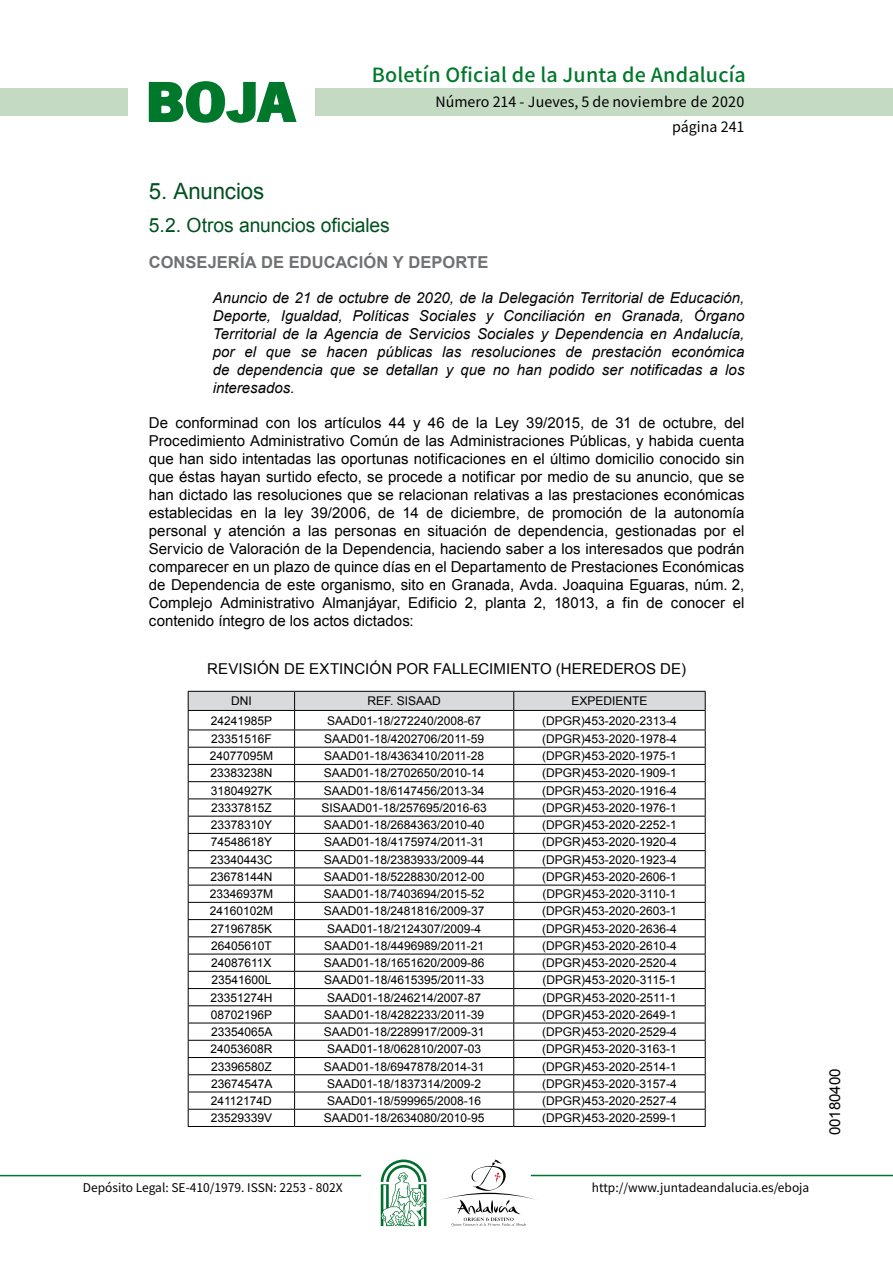
<style>
.page{position:relative;width:893px;height:1263px;background:#fff}
.page>*{position:absolute;margin:0;border:0;box-sizing:border-box;transform-origin:0 0}
.t1{font:700 57.75px "News Got T";color:#00782c;scale:1.14 1}
.t2{font:22.5px "Arial";letter-spacing:-.005em;color:#00501f}
.t3{font:500 19.5px "Noto Sans HK";letter-spacing:.01em;color:#00782c}
.t4{font:19.5px "Arial";letter-spacing:-.005em;color:#00501f}
.t5{font:700 16.5px "Arial";color:#707173}
.t6{font:15px/18px "Arial";color:#000;text-align:justify}
.t7{font:italic 15px/18px "Arial";color:#000;text-align:justify}
.t8{font:14.25px/24.5px "Noto Sans HK";color:#000;text-align:right}
.t9{font:12px "Arial";color:#000}
.t10{font:12px "Noto Sans HK";color:#000}
</style>
<div class="page">
<div style="left:315px;top:88px;width:577px;height:28px;background:#c5dac3"></div>
<div style="left:0;top:88px;width:128px;height:28px;background:#c5dac3"></div>
<hr style="left:0;top:1175px;width:361px;height:1px;background:#00782c">
<hr style="left:531px;top:1175px;width:361px;height:1px;background:#00782c">
<svg style="left:148px;top:81px;width:149px;height:42px"></svg>
<svg style="left:442px;top:1159px;width:100px;height:67px"></svg>
<svg style="left:381px;top:1160px;width:45px;height:66px"></svg>
<svg style="left:188px;top:691px;width:517px;height:435px"></svg>
<hr style="left:188px;top:1126px;width:106px;height:1px;background:#000">
<hr style="left:294px;top:1126px;width:219px;height:1px;background:#000">
<hr style="left:513px;top:1126px;width:192px;height:1px;background:#000">
<h1 class="t1" style="left:145px;top:68px;width:133px">BOJA</h1>
<h3 class="t3" style="left:372px;top:64px;width:375px">Boletín Oficial de la Junta de Andalucía</h3>
<p class="t8" style="left:435px;top:90px;width:310px">Número 214 - Jueves, 5 de noviembre de 2020 página 241</p>
<h2 class="t2" style="left:149px;top:177px;width:117px">5. Anuncios</h2>
<h3 class="t4" style="left:149px;top:212px;width:242px">5.2. Otros anuncios oficiales</h3>
<h3 class="t5" style="left:149px;top:251px;width:341px">CONSEJERÍA DE EDUCACIÓN Y DEPORTE</h3>
<p class="t7" style="left:213px;top:289px;width:533px">Anuncio de 21 de octubre de 2020, de la Delegación Territorial de Educación, Deporte, Igualdad, Políticas Sociales y Conciliación en Granada, Órgano Territorial de la Agencia de Servicios Sociales y Dependencia en Andalucía, por el que se hacen públicas las resoluciones de prestación económica de dependencia que se detallan y que no han podido ser notificadas a los interesados.</p>
<p class="t6" style="left:149px;top:414px;width:597px">De conforminad con los artículos 44 y 46 de la Ley 39/2015, de 31 de octubre, del Procedimiento Administrativo Común de las Administraciones Públicas, y habida cuenta que han sido intentadas las oportunas notificaciones en el último domicilio conocido sin que éstas hayan surtido efecto, se procede a notificar por medio de su anuncio, que se han dictado las resoluciones que se relacionan relativas a las prestaciones económicas establecidas en la ley 39/2006, de 14 de diciembre, de promoción de la autonomía personal y atención a las personas en situación de dependencia, gestionadas por el Servicio de Valoración de la Dependencia, haciendo saber a los interesados que podrán comparecer en un plazo de quince días en el Departamento de Prestaciones Económicas de Dependencia de este organismo, sito en Granada, Avda. Joaquina Eguaras, núm. 2, Complejo Administrativo Almanjáyar, Edificio 2, planta 2, 18013, a fin de conocer el contenido íntegro de los actos dictados:</p>
<p class="t6" style="left:207px;top:660px;width:376px">REVISIÓN DE EXTINCIÓN POR FALLECIMIENTO (Herederos</p>
<p class="t6" style="left:660px;top:660px;width:27px">de )</p>
<p class="t9" style="left:231px;top:693px;width:22px">DNI</p>
<p class="t9" style="left:367px;top:693px;width:75px">REF. SISAAD</p>
<p class="t9" style="left:571px;top:693px;width:78px">EXPEDIENTE</p>
<p class="t9" style="left:211px;top:713px;width:63px">24241985P</p>
<p class="t9" style="left:327px;top:713px;width:156px">SAAD01-18/272240/2008-67</p>
<p class="t9" style="left:542px;top:713px;width:136px">(DPGR)453-2020-2313-4</p>
<p class="t9" style="left:211px;top:731px;width:62px">23351516F</p>
<p class="t9" style="left:324px;top:731px;width:161px">SAAD01-18/4202706/2011-59</p>
<p class="t9" style="left:542px;top:731px;width:136px">(DPGR)453-2020-1978-4</p>
<p class="t9" style="left:210px;top:748px;width:65px">24077095M</p>
<p class="t9" style="left:324px;top:748px;width:161px">SAAD01-18/4363410/2011-28</p>
<p class="t9" style="left:542px;top:748px;width:136px">(DPGR)453-2020-1975-1</p>
<p class="t9" style="left:210px;top:765px;width:64px">23383238N</p>
<p class="t9" style="left:324px;top:765px;width:162px">SAAD01-18/2702650/2010-14</p>
<p class="t9" style="left:542px;top:765px;width:136px">(DPGR)453-2020-1909-1</p>
<p class="t9" style="left:211px;top:783px;width:63px">31804927K</p>
<p class="t9" style="left:324px;top:783px;width:162px">SAAD01-18/6147456/2013-34</p>
<p class="t9" style="left:542px;top:783px;width:136px">(DPGR)453-2020-1916-4</p>
<p class="t9" style="left:211px;top:800px;width:62px">23337815Z</p>
<p class="t9" style="left:321px;top:800px;width:167px">SISAAD01-18/257695/2016-63</p>
<p class="t9" style="left:542px;top:800px;width:136px">(DPGR)453-2020-1976-1</p>
<p class="t9" style="left:211px;top:817px;width:63px">23378310Y</p>
<p class="t9" style="left:324px;top:817px;width:162px">SAAD01-18/2684363/2010-40</p>
<p class="t9" style="left:542px;top:817px;width:136px">(DPGR)453-2020-2252-1</p>
<p class="t9" style="left:211px;top:834px;width:63px">74548618Y</p>
<p class="t9" style="left:324px;top:834px;width:161px">SAAD01-18/4175974/2011-31</p>
<p class="t9" style="left:542px;top:834px;width:136px">(DPGR)453-2020-1920-4</p>
<p class="t9" style="left:210px;top:852px;width:64px">23340443C</p>
<p class="t9" style="left:324px;top:852px;width:162px">SAAD01-18/2383933/2009-44</p>
<p class="t9" style="left:542px;top:852px;width:136px">(DPGR)453-2020-1923-4</p>
<p class="t9" style="left:210px;top:869px;width:64px">23678144N</p>
<p class="t9" style="left:324px;top:869px;width:162px">SAAD01-18/5228830/2012-00</p>
<p class="t9" style="left:542px;top:869px;width:136px">(DPGR)453-2020-2606-1</p>
<p class="t9" style="left:210px;top:886px;width:65px">23346937M</p>
<p class="t9" style="left:324px;top:886px;width:162px">SAAD01-18/7403694/2015-52</p>
<p class="t9" style="left:542px;top:886px;width:135px">(DPGR)453-2020-3110-1</p>
<p class="t9" style="left:210px;top:903px;width:65px">24160102M</p>
<p class="t9" style="left:324px;top:903px;width:162px">SAAD01-18/2481816/2009-37</p>
<p class="t9" style="left:542px;top:903px;width:136px">(DPGR)453-2020-2603-1</p>
<p class="t9" style="left:211px;top:921px;width:63px">27196785K</p>
<p class="t9" style="left:327px;top:921px;width:156px">SAAD01-18/2124307/2009-4</p>
<p class="t9" style="left:542px;top:921px;width:136px">(DPGR)453-2020-2636-4</p>
<p class="t9" style="left:211px;top:938px;width:62px">26405610T</p>
<p class="t9" style="left:324px;top:938px;width:161px">SAAD01-18/4496989/2011-21</p>
<p class="t9" style="left:542px;top:938px;width:136px">(DPGR)453-2020-2610-4</p>
<p class="t9" style="left:211px;top:955px;width:62px">24087611X</p>
<p class="t9" style="left:324px;top:955px;width:162px">SAAD01-18/1651620/2009-86</p>
<p class="t9" style="left:542px;top:955px;width:136px">(DPGR)453-2020-2520-4</p>
<p class="t9" style="left:211px;top:972px;width:62px">23541600L</p>
<p class="t9" style="left:324px;top:972px;width:161px">SAAD01-18/4615395/2011-33</p>
<p class="t9" style="left:542px;top:972px;width:135px">(DPGR)453-2020-3115-1</p>
<p class="t9" style="left:210px;top:989px;width:64px">23351274H</p>
<p class="t9" style="left:327px;top:989px;width:156px">SAAD01-18/246214/2007-87</p>
<p class="t9" style="left:542px;top:989px;width:135px">(DPGR)453-2020-2511-1</p>
<p class="t9" style="left:211px;top:1007px;width:63px">08702196P</p>
<p class="t9" style="left:324px;top:1007px;width:161px">SAAD01-18/4282233/2011-39</p>
<p class="t9" style="left:542px;top:1007px;width:136px">(DPGR)453-2020-2649-1</p>
<p class="t9" style="left:211px;top:1024px;width:63px">23354065A</p>
<p class="t9" style="left:324px;top:1024px;width:162px">SAAD01-18/2289917/2009-31</p>
<p class="t9" style="left:542px;top:1024px;width:136px">(DPGR)453-2020-2529-4</p>
<p class="t9" style="left:210px;top:1041px;width:64px">24053608R</p>
<p class="t9" style="left:327px;top:1041px;width:156px">SAAD01-18/062810/2007-03</p>
<p class="t9" style="left:542px;top:1041px;width:136px">(DPGR)453-2020-3163-1</p>
<p class="t9" style="left:211px;top:1058px;width:62px">23396580Z</p>
<p class="t9" style="left:324px;top:1058px;width:162px">SAAD01-18/6947878/2014-31</p>
<p class="t9" style="left:542px;top:1058px;width:136px">(DPGR)453-2020-2514-1</p>
<p class="t9" style="left:211px;top:1076px;width:63px">23674547A</p>
<p class="t9" style="left:327px;top:1076px;width:156px">SAAD01-18/1837314/2009-2</p>
<p class="t9" style="left:542px;top:1076px;width:136px">(DPGR)453-2020-3157-4</p>
<p class="t9" style="left:211px;top:1093px;width:63px">24112174D</p>
<p class="t9" style="left:327px;top:1093px;width:156px">SAAD01-18/599965/2008-16</p>
<p class="t9" style="left:542px;top:1093px;width:136px">(DPGR)453-2020-2527-4</p>
<p class="t9" style="left:211px;top:1110px;width:63px">23529339V</p>
<p class="t9" style="left:324px;top:1110px;width:162px">SAAD01-18/2634080/2010-95</p>
<p class="t9" style="left:542px;top:1110px;width:136px">(DPGR)453-2020-2599-1</p>
<p class="t10" style="left:83px;top:1181px;width:261px">Depósito Legal: SE-410/1979. ISSN: 2253 - 802X</p>
<p class="t10" style="left:592px;top:1181px;width:219px">http://www.juntadeandalucia.es/eboja</p>
<p class="t6" style="left:826px;top:1135px;width:68px;rotate:-90deg">00180400</p>
</div>
